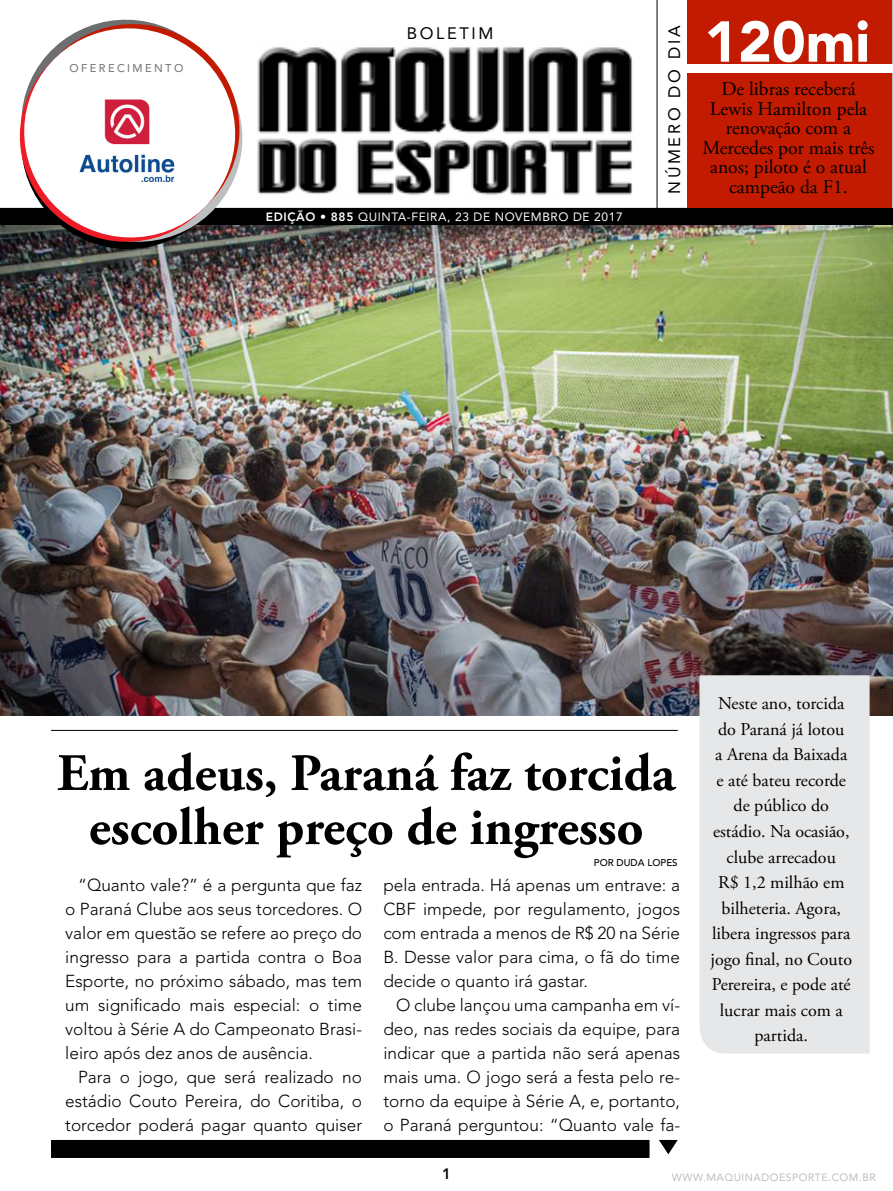
<style>
.page{position:relative;width:893px;height:1191px;background:#fff}
.page>*{position:absolute;margin:0;border:0;box-sizing:border-box;transform-origin:0 0}
.t1{font:900 57px "Avenir LT Std";color:#fff}
.t2{font:700 52.5px/54px "Adobe Garamond Pro";color:#000;text-align:center}
.t3{font:19.5px/19.5px "Adobe Garamond Pro";color:#000;text-align:center}
.t4{font:18px/25.5px "Adobe Garamond Pro";color:#000;text-align:center}
.t5{font:300 17.25px/24px "Avenir LT Std";color:#000;text-align:justify}
.t6{font:16.5px "Avenir LT Std";letter-spacing:.16em;color:#000}
.t7{font:800 15px "Avenir LT Std";color:#000}
.t8{font:12px "Avenir LT Std";letter-spacing:.05em;color:#fff}
.t9{font:11.1px "Avenir LT Std";letter-spacing:.22em;color:#6d6e71}
.t10{font:10.5px "Avenir LT Std";letter-spacing:.05em;color:#bcbec0}
.t11{font:500 9.75px "Avenir LT Std";color:#000}
.s1{font-weight:800}
</style>
<div class="page">
<div style="left:0;top:208px;width:893px;height:18px;background:#000"></div>
<hr style="left:51px;top:730px;width:627px;height:1px;background:#000">
<img style="left:0;top:225px;width:893px;height:490px">
<div style="left:51px;top:1140px;width:598px;height:18px;background:#000"></div>
<img style="left:257px;top:47px;width:376px;height:148px">
<div style="left:699px;top:675px;width:171px;height:378px;background:#e6e7e8"></div>
<svg style="left:659px;top:1140px;width:19px;height:14px"></svg>
<hr style="left:657px;top:0;width:1px;height:221px;background:#000">
<div style="left:688px;top:0;width:205px;height:213px;background:#000"></div>
<div style="left:688px;top:0;width:204px;height:208px;background:#c31b01"></div>
<div style="left:684px;top:64px;width:209px;height:9px;background:#fff"></div>
<svg style="left:0;top:264px;width:241px;height:7px"></svg>
<svg style="left:0;top:207px;width:240px;height:57px"></svg>
<svg style="left:2px;top:19px;width:242px;height:240px"></svg>
<img style="left:77px;top:96px;width:100px;height:94px">
<p class="t9" style="left:69px;top:62px;width:116px">OFERECIMENTO</p>
<p class="t6" style="left:407px;top:24px;width:88px">BOLETIM</p>
<p class="t6" style="left:665px;top:194px;width:170px;rotate:-90deg">NÚMERO DO DIA</p>
<p class="t8" style="left:266px;top:210px;width:358px"><span class="s1">EDIÇÃO • 885</span> QUINTA-FEIRA, 23 DE NOVEMBRO DE 2017</p>
<h1 class="t1" style="left:704px;top:7px;width:167px">120mi</h1>
<p class="t3" style="left:702px;top:80px;width:174px">De libras receberá<br>Lewis Hamilton pela renovação com a<br>Mercedes por mais três anos; piloto é o atual campeão da F1.</p>
<h2 class="t2" style="left:57px;top:747px;width:619px">Em adeus, Paraná faz torcida escolher preço de ingresso</h2>
<p class="t11" style="left:594px;top:857px;width:85px">POR DUDA LOPES</p>
<p class="t5" style="left:65px;top:873px;width:298px;text-indent:13px">“Quanto vale?” é a pergunta que faz o Paraná Clube aos seus torcedores. O valor em questão se refere ao preço do ingresso para a partida contra o Boa Esporte, no próximo sábado, mas tem um significado mais especial: o time voltou à Série A do Campeonato Brasi&shy;leiro após dez anos de ausência.</p>
<p class="t5" style="left:65px;top:1065px;width:298px;text-indent:13px">Para o jogo, que será realizado no estádio Couto Pereira, do Coritiba, o torcedor poderá pagar quanto quiser</p>
<p class="t5" style="left:383px;top:873px;width:298px">pela entrada. Há apenas um entrave: a CBF impede, por regulamento, jogos com entrada a menos de R$ 20 na Série B. Desse valor para cima, o fã do time decide o quanto irá gastar.</p>
<p class="t5" style="left:383px;top:993px;width:298px;text-indent:13px">O clube lançou uma campanha em ví&shy;deo, nas redes sociais da equipe, para indicar que a partida não será apenas mais uma. O jogo será a festa pelo re&shy;torno da equipe à Série A, e, portanto, o Paraná perguntou: “Quanto vale fa-</p>
<p class="t4" style="left:710px;top:691px;width:143px">Neste ano, torcida do Paraná já lotou<br>a Arena da Baixada e até bateu recorde de público do estádio. Na ocasião, clube arrecadou<br>R$ 1,2 milhão em bilheteria. Agora, libera ingressos para jogo final, no Couto<br>Perereira, e pode até lucrar mais com a partida.</p>
<p class="t7" style="left:442px;top:1164px;width:10px">1</p>
<p class="t10" style="left:672px;top:1171px;width:206px">WWW.MAQUINADOESPORTE.COM.BR</p>
</div>
